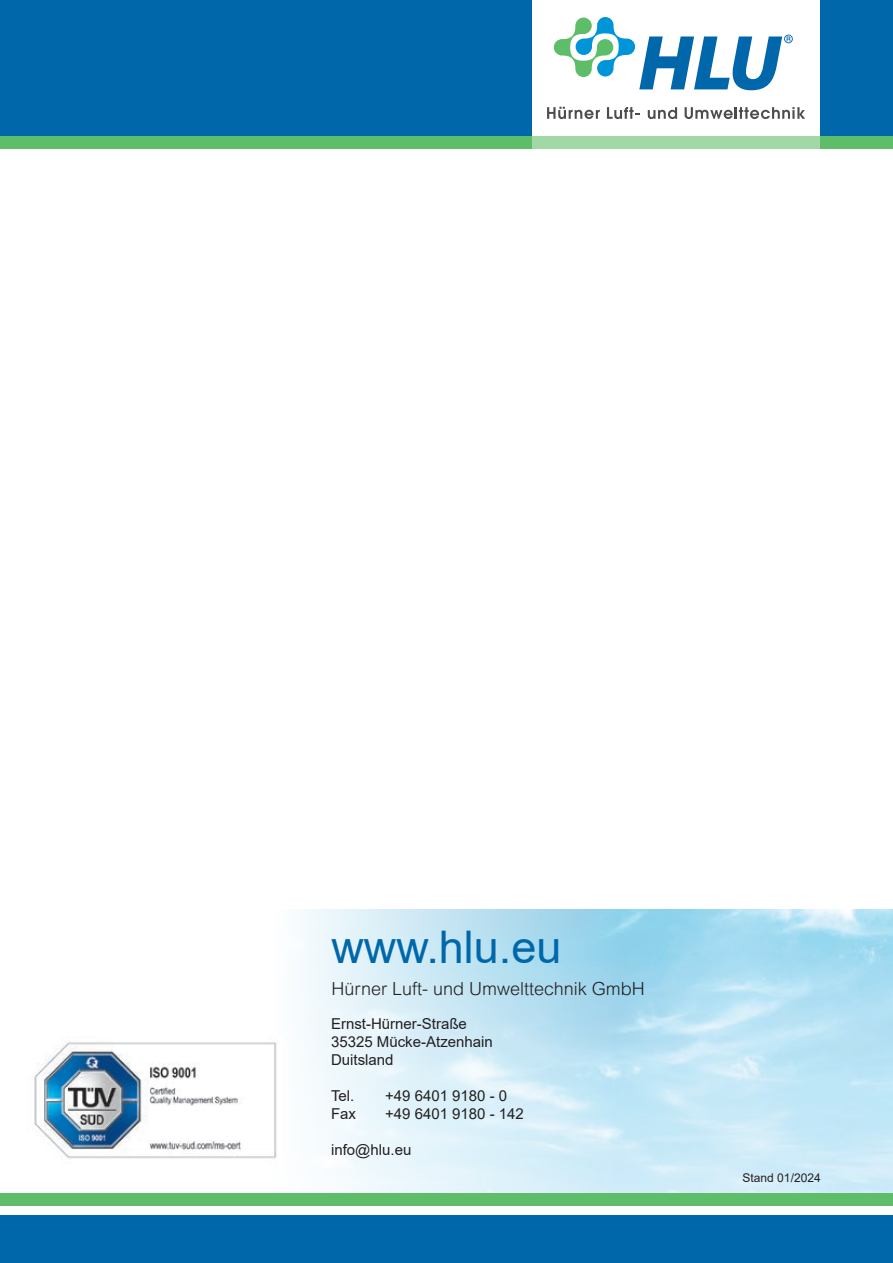
<style>
.page{position:relative;width:893px;height:1263px;background:#fff}
.page>*{position:absolute;margin:0;border:0;box-sizing:border-box;transform-origin:0 0}
.t1{font:45px "Arial";color:#0067aa}
.t2{font:300 18px "Arial MT Pro Cyr";color:#231f20}
.t3{font:15px "Arial";color:#231f20}
.t4{font:12px "Arial";color:#231f20}
</style>
<div class="page">
<div style="left:0;top:1193px;width:893px;height:12px;background:#5ebd68"></div>
<div style="left:0;top:1215px;width:893px;height:48px;background:#0067aa"></div>
<div style="left:821px;top:0;width:72px;height:136px;background:#0067aa"></div>
<div style="left:0;top:0;width:531px;height:136px;background:#0067aa"></div>
<div style="left:0;top:136px;width:531px;height:13px;background:#5ebd68"></div>
<div style="left:531px;top:136px;width:290px;height:13px;background:#a2d8a7"></div>
<div style="left:821px;top:136px;width:72px;height:13px;background:#5ebd68"></div>
<svg style="left:547px;top:107px;width:53px;height:12px"></svg>
<svg style="left:607px;top:107px;width:33px;height:12px"></svg>
<svg style="left:648px;top:107px;width:29px;height:12px"></svg>
<svg style="left:685px;top:107px;width:120px;height:12px"></svg>
<svg style="left:554px;top:17px;width:239px;height:73px"></svg>
<img style="left:28px;top:1037px;width:250px;height:127px">
<p class="t1" style="left:331px;top:916px;width:232px">www.hlu.eu</p>
<p class="t2" style="left:331px;top:978px;width:315px">Hürner Luft- und Umwelttechnik GmbH</p>
<p class="t3" style="left:331px;top:1013px;width:137px">Ernst-Hürner-Straße</p>
<p class="t3" style="left:331px;top:1031px;width:163px">35325 Mücke-Atzenhain</p>
<p class="t3" style="left:331px;top:1049px;width:64px">Duitsland</p>
<p class="t3" style="left:331px;top:1085px;width:25px">Tel.</p>
<p class="t3" style="left:385px;top:1085px;width:124px">+49 6401 9180 - 0</p>
<p class="t3" style="left:331px;top:1103px;width:27px">Fax</p>
<p class="t3" style="left:385px;top:1103px;width:140px">+49 6401 9180 - 142</p>
<p class="t3" style="left:331px;top:1139px;width:82px">info@hlu.eu</p>
<p class="t4" style="left:743px;top:1170px;width:80px">Stand 01/2024</p>
</div>
